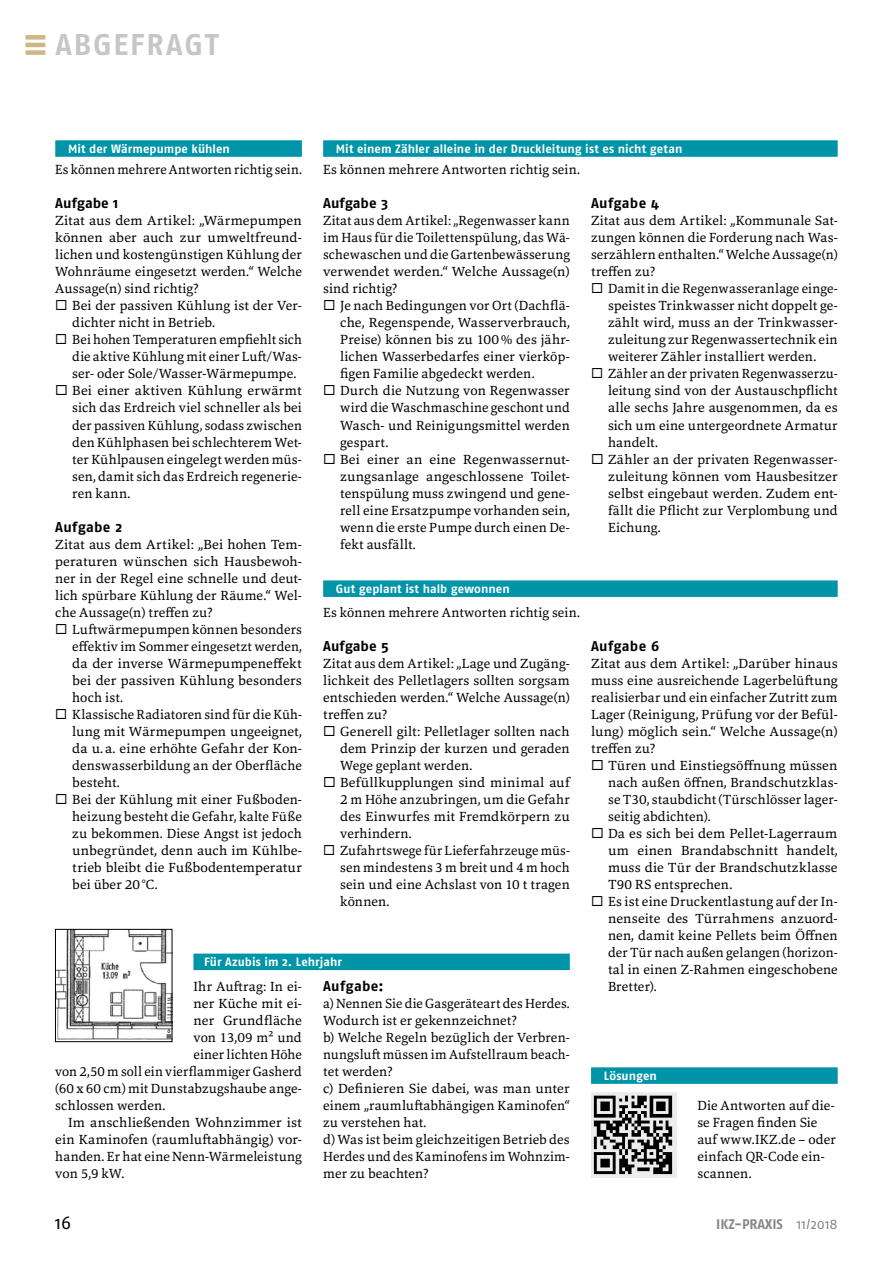
<style>
.page{position:relative;width:893px;height:1263px;background:#fff}
.page>*{position:absolute;margin:0;border:0;box-sizing:border-box;transform-origin:0 0}
.t1{font:700 30px "Fago OT";letter-spacing:.055em;color:#c5c6c6}
.t2{font:18px "Fago OT";color:#000}
.t3{font:700 14.25px "Fago OT";letter-spacing:.015em;color:#000}
.t4{font:700 13.95px "Fago OT";color:#878786}
.t5{font:13.8px/17px "Marbach";letter-spacing:.01em;color:#000;text-align:justify}
.t6{font:13.8px "Marbach";letter-spacing:.01em;color:#000;scale:.96 1}
.t7{font:700 12px "Fago OT";letter-spacing:.005em;color:#fff}
.s1{font-weight:400}
</style>
<div class="page">
<div style="left:591px;top:1093px;width:85px;height:85px;background:#ececed"></div>
<img style="left:593px;top:1095px;width:80px;height:80px">
<div style="left:26px;top:35px;width:19px;height:5px;background:#ceb787"></div>
<div style="left:26px;top:50px;width:19px;height:5px;background:#ceb787"></div>
<hr style="left:26px;top:43px;width:19px;height:4px;background:#ceb787">
<div style="left:55px;top:140px;width:247px;height:17px;background:#0094a9"></div>
<div style="left:323px;top:140px;width:515px;height:17px;background:#0094a9"></div>
<div style="left:323px;top:580px;width:515px;height:17px;background:#0094a9"></div>
<div style="left:591px;top:1067px;width:247px;height:17px;background:#0094a9"></div>
<div style="left:193px;top:953px;width:377px;height:17px;background:#0094a9"></div>
<img style="left:57px;top:931px;width:113px;height:109px">
<div style="left:55px;top:929px;width:117px;height:113px;border:1px solid #000"></div>
<h1 class="t1" style="left:55px;top:26px;width:165px">ABGEFRAGT</h1>
<p class="t7" style="left:68px;top:142px;width:163px">Mit der Wärmepumpe kühlen</p>
<p class="t6" style="left:55px;top:161px;width:258px">Es können mehrere Antworten richtig sein.</p>
<p class="t3" style="left:55px;top:195px;width:64px">Aufgabe 1</p>
<p class="t5" style="left:55px;top:212px;width:248px">Zitat aus dem Artikel: „Wärmepumpen können aber auch zur umweltfreund&shy;lichen und kostengünstigen Kühlung der Wohnräume eingesetzt werden.“ Welche Aussage(n) sind richtig?</p>
<p class="t5" style="left:72px;top:297px;width:231px;text-indent:-17px">◻ Bei der passiven Kühlung ist der Ver&shy;dichter nicht in Betrieb.</p>
<p class="t5" style="left:72px;top:331px;width:231px;text-indent:-17px">◻ Bei hohen Temperaturen empfiehlt sich die aktive Kühlung mit einer Luft/Was&shy;ser- oder Sole/Wasser-Wärmepumpe.</p>
<p class="t5" style="left:72px;top:382px;width:231px;text-indent:-17px">◻ Bei einer aktiven Kühlung erwärmt sich das Erdreich viel schneller als bei der passiven Kühlung, sodass zwischen den Kühlphasen bei schlechterem Wet&shy;ter Kühlpausen eingelegt werden müs&shy;sen, damit sich das Erdreich regenerie&shy;ren kann.</p>
<p class="t3" style="left:55px;top:518px;width:68px">Aufgabe 2</p>
<p class="t5" style="left:55px;top:535px;width:248px">Zitat aus dem Artikel: „Bei hohen Tem&shy;peraturen wünschen sich Hausbewoh&shy;ner in der Regel eine schnelle und deut&shy;lich spürbare Kühlung der Räume.“ Wel&shy;che Aussage(n) treffen zu?</p>
<p class="t5" style="left:72px;top:620px;width:231px;text-indent:-17px">◻ Luftwärmepumpen können besonders effektiv im Sommer eingesetzt werden, da der inverse Wärmepumpeneffekt bei der passiven Kühlung besonders hoch ist.</p>
<p class="t5" style="left:72px;top:705px;width:231px;text-indent:-17px">◻ Klassische Radiatoren sind für die Küh&shy;lung mit Wärmepumpen ungeeignet, da u. a. eine erhöhte Gefahr der Kon&shy;denswasserbildung an der Oberfläche besteht.</p>
<p class="t5" style="left:72px;top:790px;width:231px;text-indent:-17px">◻ Bei der Kühlung mit einer Fußboden&shy;heizung besteht die Gefahr, kalte Füße zu bekommen. Diese Angst ist jedoch unbegründet, denn auch im Kühlbe&shy;trieb bleibt die Fußbodentemperatur bei über 20°C.</p>
<p class="t7" style="left:336px;top:142px;width:348px">Mit einem Zähler alleine in der Druckleitung ist es nicht getan</p>
<p class="t5" style="left:323px;top:161px;width:258px">Es können mehrere Antworten richtig sein.</p>
<p class="t3" style="left:323px;top:195px;width:66px">Aufgabe 3</p>
<p class="t5" style="left:323px;top:212px;width:248px">Zitat aus dem Artikel: „Regenwasser kann im Haus für die Toilettenspülung, das Wä&shy;schewaschen und die Gartenbewässerung verwendet werden.“ Welche Aussage(n) sind richtig?</p>
<p class="t5" style="left:340px;top:297px;width:231px;text-indent:-17px">◻ Je nach Bedingungen vor Ort (Dachflä&shy;che, Regenspende, Wasserverbrauch, Preise) können bis zu 100% des jähr&shy;lichen Wasserbedarfes einer vierköp&shy;figen Familie abgedeckt werden.</p>
<p class="t5" style="left:340px;top:382px;width:231px;text-indent:-17px">◻ Durch die Nutzung von Regenwasser wird die Waschmaschine geschont und Wasch- und Reinigungsmittel werden gespart.</p>
<p class="t5" style="left:340px;top:450px;width:231px;text-indent:-17px">◻ Bei einer an eine Regenwassernut&shy;zungsanlage angeschlossene Toilet&shy;tenspülung muss zwingend und gene&shy;rell eine Ersatzpumpe vorhanden sein, wenn die erste Pumpe durch einen De&shy;fekt ausfällt.</p>
<p class="t3" style="left:591px;top:195px;width:70px">Aufgabe 4</p>
<p class="t5" style="left:591px;top:212px;width:248px">Zitat aus dem Artikel: „Kommunale Sat&shy;zungen können die Forderung nach Was&shy;serzählern enthalten.“ Welche Aussage(n) treffen zu?</p>
<p class="t5" style="left:608px;top:280px;width:231px;text-indent:-17px">◻ Damit in die Regenwasseranlage einge&shy;speistes Trinkwasser nicht doppelt ge&shy;zählt wird, muss an der Trinkwasser&shy;zuleitung zur Regenwassertechnik ein weiterer Zähler installiert werden.</p>
<p class="t5" style="left:608px;top:365px;width:231px;text-indent:-17px">◻ Zähler an der privaten Regenwasserzu&shy;leitung sind von der Austauschpflicht alle sechs Jahre ausgenommen, da es sich um eine untergeordnete Armatur handelt.</p>
<p class="t5" style="left:608px;top:450px;width:231px;text-indent:-17px">◻ Zähler an der privaten Regenwasser&shy;zuleitung können vom Hausbesitzer selbst eingebaut werden. Zudem ent&shy;fällt die Pflicht zur Verplombung und Eichung.</p>
<p class="t7" style="left:336px;top:582px;width:175px">Gut geplant ist halb gewonnen</p>
<p class="t5" style="left:323px;top:603px;width:258px">Es können mehrere Antworten richtig sein.</p>
<p class="t3" style="left:323px;top:637px;width:67px">Aufgabe 5</p>
<p class="t5" style="left:323px;top:654px;width:248px">Zitat aus dem Artikel: „Lage und Zugäng&shy;lichkeit des Pelletlagers sollten sorgsam entschieden werden.“ Welche Aussage(n) treffen zu?</p>
<p class="t5" style="left:340px;top:722px;width:231px;text-indent:-17px">◻ Generell gilt: Pelletlager sollten nach dem Prinzip der kurzen und geraden Wege geplant werden.</p>
<p class="t5" style="left:340px;top:773px;width:231px;text-indent:-17px">◻ Befüllkupplungen sind minimal auf 2 m Höhe anzubringen, um die Gefahr des Einwurfes mit Fremdkörpern zu verhindern.</p>
<p class="t5" style="left:340px;top:841px;width:231px;text-indent:-17px">◻ Zufahrtswege für Lieferfahrzeuge müs&shy;sen mindestens 3 m breit und 4 m hoch sein und eine Achslast von 10 t tragen können.</p>
<p class="t3" style="left:591px;top:637px;width:70px">Aufgabe 6</p>
<p class="t5" style="left:591px;top:654px;width:248px">Zitat aus dem Artikel: „Darüber hinaus muss eine ausreichende Lagerbelüftung realisierbar und ein einfacher Zutritt zum Lager (Reinigung, Prüfung vor der Befül&shy;lung) möglich sein.“ Welche Aussage(n) treffen zu?</p>
<p class="t5" style="left:608px;top:756px;width:231px;text-indent:-17px">◻ Türen und Einstiegsöffnung müssen nach außen öffnen, Brandschutzklas&shy;se T30, staubdicht (Türschlösser lager&shy;seitig abdichten).</p>
<p class="t5" style="left:608px;top:824px;width:231px;text-indent:-17px">◻ Da es sich bei dem Pellet-Lagerraum um einen Brandabschnitt handelt, muss die Tür der Brandschutzklasse T90 RS entsprechen.</p>
<p class="t5" style="left:608px;top:892px;width:231px;text-indent:-17px">◻ Es ist eine Druckentlastung auf der In&shy;nenseite des Türrahmens anzuord&shy;nen, damit keine Pellets beim Öffnen der Tür nach außen gelangen (horizon&shy;tal in einen Z-Rahmen eingeschobene Bretter).</p>
<p class="t7" style="left:204px;top:955px;width:139px">Für Azubis im 2. Lehrjahr</p>
<p class="t5" style="left:193px;top:978px;width:110px">Ihr Auftrag: In ei-</p>
<p class="t5" style="left:193px;top:995px;width:110px">ner Küche mit ei-</p>
<p class="t5" style="left:193px;top:1012px;width:110px">ner Grundfläche</p>
<p class="t5" style="left:193px;top:1029px;width:110px">von 13,09 m² und</p>
<p class="t5" style="left:193px;top:1046px;width:110px">einer lichten Höhe</p>
<p class="t5" style="left:55px;top:1063px;width:248px">von 2,50 m soll ein vierflammiger Gasherd</p>
<p class="t5" style="left:55px;top:1080px;width:248px">(60 x 60 cm) mit Dunstabzugshaube ange-</p>
<p class="t5" style="left:55px;top:1097px;width:112px">schlossen werden.</p>
<p class="t5" style="left:68px;top:1114px;width:235px">Im anschließenden Wohnzimmer ist</p>
<p class="t5" style="left:55px;top:1131px;width:248px">ein Kaminofen (raumluftabhängig) vor-</p>
<p class="t5" style="left:55px;top:1148px;width:248px">handen. Er hat eine Nenn-Wärmeleistung</p>
<p class="t5" style="left:55px;top:1165px;width:71px">von 5,9 kW.</p>
<p class="t3" style="left:323px;top:977px;width:62px">Aufgabe:</p>
<p class="t5" style="left:323px;top:995px;width:248px;text-align:left">a) Nennen Sie die Gasgeräteart des Herdes.<br>Wodurch ist er gekennzeichnet?<br>b) Welche Regeln bezüglich der Verbren&shy;nungsluft müssen im Aufstellraum beach&shy;tet werden?<br>c) Definieren Sie dabei, was man unter einem „raumluftabhängigen Kaminofen“ zu verstehen hat.<br>d) Was ist beim gleichzeitigen Betrieb des<br>Herdes und des Kaminofens im Wohnzim&shy;mer zu beachten?</p>
<p class="t7" style="left:604px;top:1069px;width:55px">Lösungen</p>
<p class="t5" style="left:697px;top:1097px;width:140px;text-align:left">Die Antworten auf die&shy;se Fragen finden Sie auf www.IKZ.de – oder einfach QR-Code ein&shy;scannen.</p>
<h2 class="t2" style="left:55px;top:1212px;width:18px">16</h2>
<p class="t4" style="left:716px;top:1216px;width:123px">IKZ-PRAXIS <span class="s1">11/2018</span></p>
</div>
